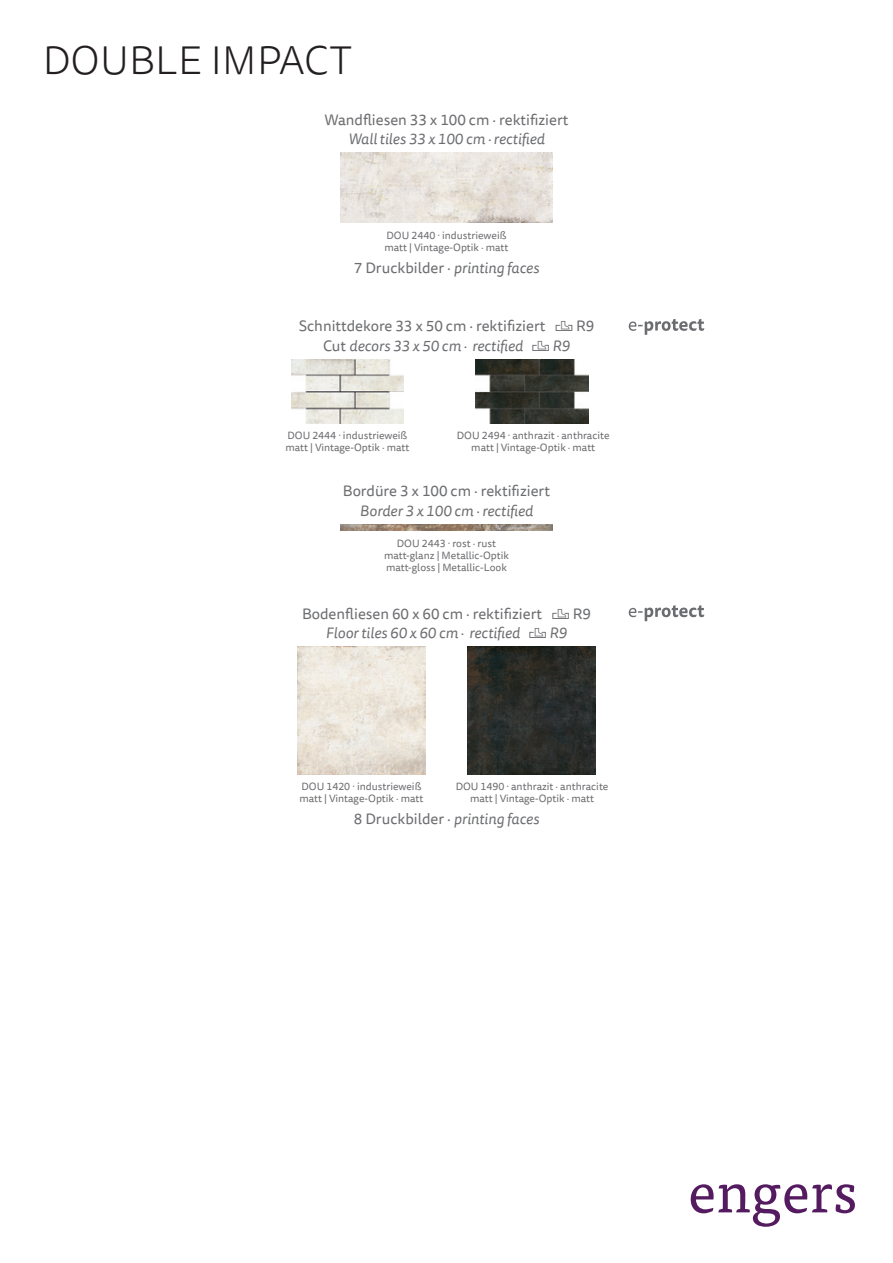
<style>
.page{position:relative;width:893px;height:1263px;background:#fff}
.page>*{position:absolute;margin:0;border:0;box-sizing:border-box;transform-origin:0 0}
.t1{font:300 40.2px "Tisa Sans Pro";letter-spacing:.01em;color:#231f20}
.Engers_Headlines{font:15px/19.5px "Tisa Sans Pro";color:#6c6d70;text-align:center}
.Engers_PUe_NEU{font:10.5px/12px "Tisa Sans Pro";color:#6c6d70}
.s1{font-style:italic}
.s2{font-family:"Engers Pikto"}
</style>
<div class="page">
<svg style="left:691px;top:1184px;width:164px;height:43px"></svg>
<img style="left:340px;top:153px;width:213px;height:70px">
<svg style="left:629px;top:605px;width:75px;height:16px"></svg>
<svg style="left:629px;top:319px;width:75px;height:16px"></svg>
<img style="left:298px;top:646px;width:127px;height:128px">
<img style="left:468px;top:646px;width:127px;height:128px">
<img style="left:340px;top:524px;width:213px;height:7px">
<img style="left:291px;top:359px;width:113px;height:64px">
<img style="left:476px;top:359px;width:113px;height:64px">
<p class="t1" style="left:43px;top:34px;width:311px">DOUBLE IMPACT</p>
<p class="Engers_Headlines" style="left:325px;top:110px;width:245px">Wandfliesen 33 x 100 cm · rektifiziert<br><span class="s1">Wall tiles 33 x 100 cm · rectified</span></p>
<p class="Engers_PUe_NEU" style="left:387px;top:230px;width:121px">DOU 2440 · industrieweiß</p>
<p class="Engers_PUe_NEU" style="left:384px;top:242px;width:125px">matt | Vintage-Optik · matt</p>
<p class="Engers_Headlines" style="left:354px;top:258px;width:187px">7 Druckbilder · <span class="s1">printing faces</span></p>
<p class="Engers_Headlines" style="left:299px;top:317px;width:297px">Schnittdekore 33 x 50 cm · rektifiziert <span class="s2">S</span> R9<br>Cut <span class="s1">decors 33 x 50 cm · rectified</span> <span class="s2">S</span> <span class="s1">R9</span></p>
<p class="Engers_PUe_NEU" style="left:285px;top:430px;width:125px">DOU 2444 · industrieweiß matt | Vintage-Optik · matt</p>
<p class="Engers_PUe_NEU" style="left:457px;top:430px;width:154px;text-align:center">DOU 2494 · anthrazit · anthracite matt | Vintage-Optik · matt</p>
<p class="Engers_Headlines" style="left:343px;top:482px;width:209px">Bordüre 3 x 100 cm · rektifiziert<br><span class="s1">Border 3 x 100 cm · rectified</span></p>
<p class="Engers_PUe_NEU" style="left:397px;top:537px;width:101px">DOU 2443 · rost · rust</p>
<p class="Engers_PUe_NEU" style="left:384px;top:549px;width:126px">matt-glanz | Metallic-Optik matt-gloss | Metallic-Look</p>
<p class="Engers_Headlines" style="left:302px;top:604px;width:290px">Bodenfliesen 60 x 60 cm · rektifiziert <span class="s2">S</span> R9<br><span class="s1">Floor tiles 60 x 60 cm · rectified</span> <span class="s2">S</span> <span class="s1">R9</span></p>
<p class="Engers_PUe_NEU" style="left:299px;top:781px;width:125px">DOU 1420 · industrieweiß matt | Vintage-Optik · matt</p>
<p class="Engers_PUe_NEU" style="left:456px;top:781px;width:154px;text-align:center">DOU 1490 · anthrazit · anthracite matt | Vintage-Optik · matt</p>
<p class="Engers_Headlines" style="left:354px;top:809px;width:187px">8 Druckbilder · <span class="s1">printing faces</span></p>
</div>
